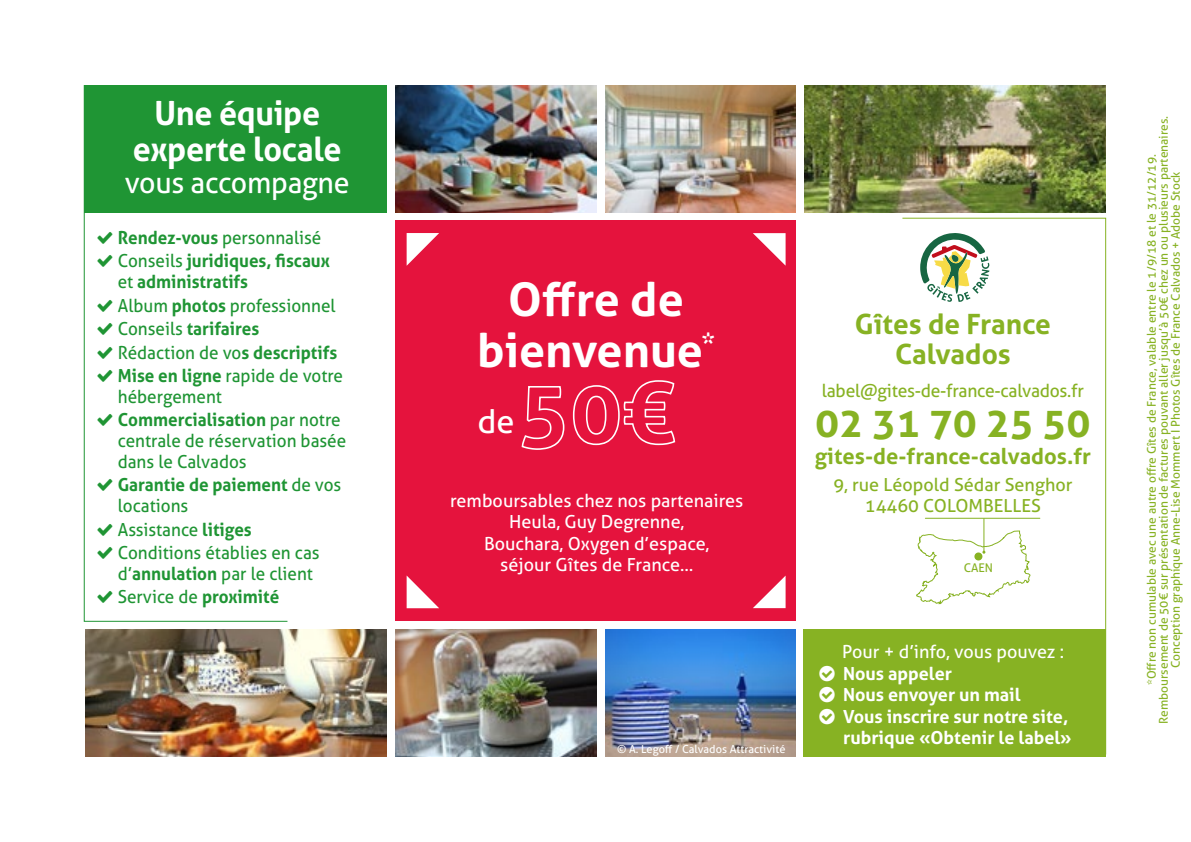
<style>
.page{position:relative;width:1191px;height:842px;background:#fff}
.page>*{position:absolute;margin:0;border:0;box-sizing:border-box;transform-origin:0 0}
.t1{font:700 46.6px/50.8px "Aller";color:#fff;text-align:center}
.t2{font:700 40px "Aller";color:#87b223}
.t3{font:700 33.4px/36px "Aller";letter-spacing:-.01em;color:#fff;text-align:center}
.t4{font:32.6px "Aller";color:#fff}
.t5{font:29.4px "Aller";letter-spacing:-.01em;color:#fff}
.t6{font:700 28px/30px "Aller";color:#87b223;text-align:center}
.t7{font:700 22px "Aller";color:#87b223}
.t8{font:18px/23.6px "Aller";color:#1f9534;scale:.95 1}
.t9{font:18px/21.6px "Aller";color:#fff;text-align:center}
.t10{font:700 18px/23.6px "Aller";color:#1f9534;scale:.95 1}
.t11{font:700 18px/21.6px "Aller";color:#fff}
.t12{font:18px/21.6px "Aller";color:#87b223;text-align:center}
.t13{font:12px/12px "Aller";color:#87b223;text-align:center}
.t14{font:11px "Aller";color:#fff}
.s1{font-weight:400}
.s2{font-weight:700}
</style>
<div class="page">
<div style="left:803px;top:629px;width:303px;height:128px;background:#87b223"></div>
<div style="left:84px;top:85px;width:303px;height:128px;background:#1f9534"></div>
<div style="left:395px;top:221px;width:400px;height:400px;background:#e5133d"></div>
<svg style="left:521px;top:386px;width:44px;height:64px"></svg>
<svg style="left:572px;top:380px;width:104px;height:66px"></svg>
<img style="left:85px;top:629px;width:302px;height:128px">
<img style="left:395px;top:85px;width:202px;height:128px">
<img style="left:395px;top:629px;width:202px;height:128px">
<img style="left:606px;top:629px;width:189px;height:128px">
<img style="left:606px;top:85px;width:189px;height:128px">
<img style="left:804px;top:85px;width:302px;height:128px">
<svg style="left:406px;top:233px;width:33px;height:33px"></svg>
<svg style="left:406px;top:575px;width:33px;height:33px"></svg>
<svg style="left:753px;top:233px;width:32px;height:32px"></svg>
<svg style="left:753px;top:576px;width:32px;height:32px"></svg>
<svg style="left:84px;top:213px;width:204px;height:409px"></svg>
<svg style="left:902px;top:218px;width:204px;height:411px"></svg>
<svg style="left:920px;top:233px;width:70px;height:69px"></svg>
<svg style="left:98px;top:232px;width:14px;height:12px"></svg>
<svg style="left:98px;top:255px;width:14px;height:12px"></svg>
<svg style="left:98px;top:299px;width:14px;height:12px"></svg>
<svg style="left:98px;top:323px;width:14px;height:12px"></svg>
<svg style="left:98px;top:346px;width:14px;height:12px"></svg>
<svg style="left:98px;top:370px;width:14px;height:12px"></svg>
<svg style="left:98px;top:414px;width:14px;height:12px"></svg>
<svg style="left:98px;top:479px;width:14px;height:12px"></svg>
<svg style="left:98px;top:523px;width:14px;height:12px"></svg>
<svg style="left:98px;top:547px;width:14px;height:12px"></svg>
<svg style="left:98px;top:591px;width:14px;height:12px"></svg>
<h3 class="t3" style="left:133px;top:95px;width:210px">Une équipe experte locale</h3>
<h3 class="t5" style="left:125px;top:165px;width:226px">vous accompagne</h3>
<p class="t10" style="left:118px;top:226px;width:225px">Rendez-vous <span class="s1">personnalisé<br>Conseils</span> juridiques, fiscaux</p>
<p class="t8" style="left:118px;top:270px;width:239px">et <span class="s2">administratifs<br></span>Album <span class="s2">photos</span> professionnel<br>Conseils <span class="s2">tarifaires<br></span>Rédaction de vo<span class="s2">s descriptifs<br>Mise en ligne</span> rapide de votre</p>
<p class="t8" style="left:118px;top:385px;width:236px">hébergement<br><span class="s2">Commercialisation</span> par notre</p>
<p class="t8" style="left:118px;top:430px;width:242px;line-height:20.6px">centrale de réservation basée dans le Calvados</p>
<p class="t10" style="left:118px;top:474px;width:237px;line-height:20.8px">Garantie de paiement <span class="s1">de vos locations</span></p>
<p class="t8" style="left:118px;top:517px;width:214px">Assistance <span class="s2">litiges<br></span>Conditions établies en cas</p>
<p class="t8" style="left:118px;top:562px;width:207px">d’<span class="s2">annulation</span> par le client<br>Service de <span class="s2">proximité</span></p>
<h1 class="t1" style="left:477px;top:274px;width:239px">Offre de bienvenue<sup>*</sup></h1>
<h3 class="t4" style="left:477px;top:401px;width:39px">de</h3>
<p class="t9" style="left:450px;top:489px;width:294px">remboursables chez nos partenaires<br>Heula, Guy Degrenne,<br>Bouchara, Oxygen d’espace,<br>séjour Gîtes de France…</p>
<p class="t14" style="left:617px;top:742px;width:170px">© A. Legoff / Calvados Attractivité</p>
<h3 class="t6" style="left:855px;top:309px;width:197px">Gîtes de France<br>Calvados</h3>
<p class="t12" style="left:822px;top:380px;width:263px">label@gites-de-france-calvados.fr</p>
<h2 class="t2" style="left:815px;top:398px;width:277px">02 31 70 25 50</h2>
<p class="t7" style="left:815px;top:442px;width:278px">gites-de-france-calvados.fr</p>
<p class="t12" style="left:833px;top:474px;width:241px">9, rue Léopold Sédar Senghor<br>14460 COLOMBELLES</p>
<p class="t13" style="left:963px;top:562px;width:31px">CAEN</p>
<p class="t9" style="left:842px;top:641px;width:223px">Pour + d’info, vous pouvez :</p>
<p class="t11" style="left:843px;top:662px;width:230px">Nous appeler<br>Nous envoyer un mail<br>Vous inscrire sur notre site, rubrique « Obtenir le label »</p>
<p class="t13" style="left:1145px;top:724px;width:609px;rotate:-90deg">*Offre non cumulable avec une autre offre Gîtes de France, valable entre le 1/9/18 et le 31/12/19.<br>Remboursement de 50€ sur présentation de factures pouvant aller jusqu’à 50€ chez un ou plusieurs partenaires.<br>Conception graphique Anne-Lise Mommert I Photos Gîtes de France Calvados + Adobe Stock</p>
</div>
